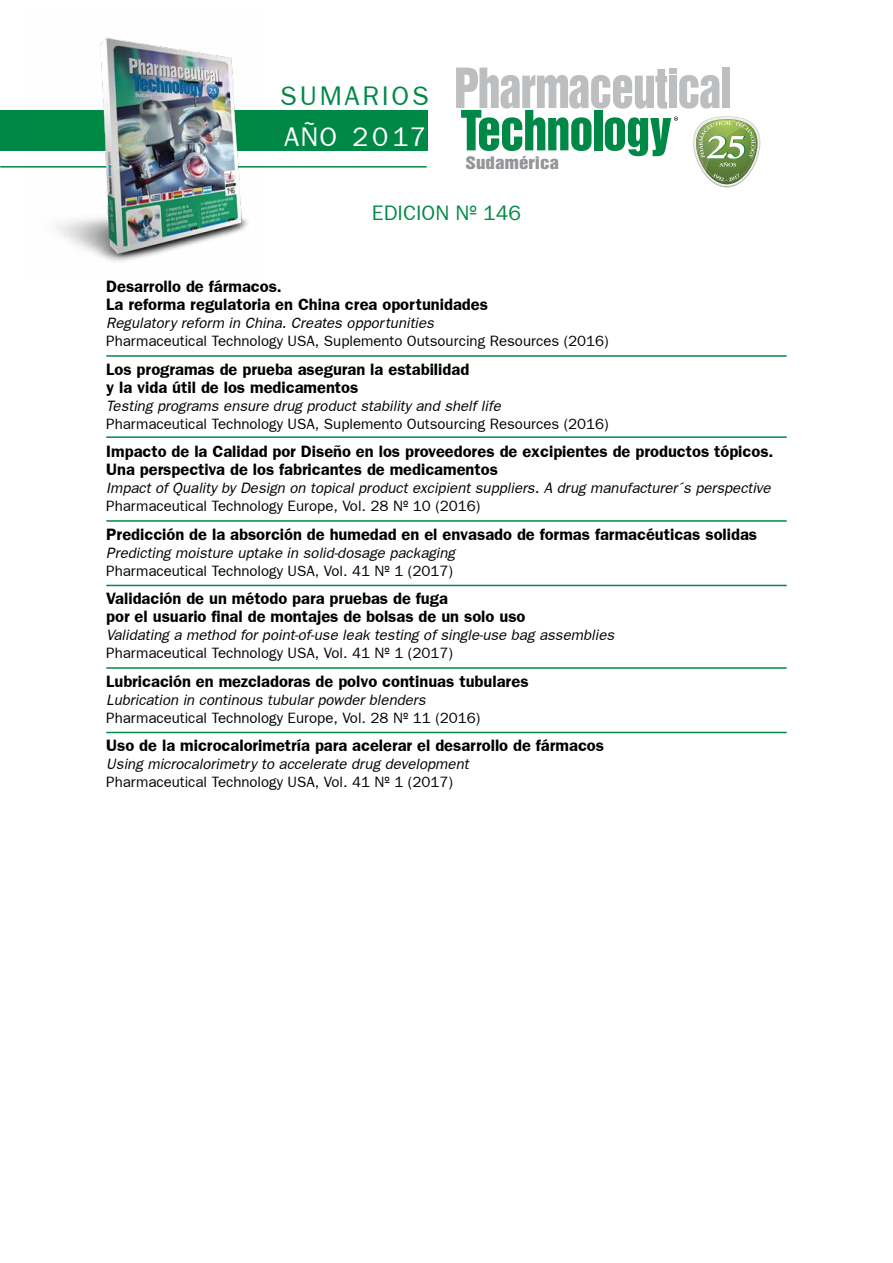
<style>
.page{position:relative;width:893px;height:1263px;background:#fff}
.page>*{position:absolute;margin:0;border:0;box-sizing:border-box;transform-origin:0 0}
.t1{font:27px "Frankfurt Gothic Plain";letter-spacing:.1em;color:#008946}
.t2{font:27px "Frankfurt Gothic Plain";letter-spacing:.095em;color:#fff}
.t3{font:21px "Frankfurt Gothic Plain";color:#008946}
.t4{font:700 16.5px/18px "Frankfurt Gothic";color:#000}
.t5{font:15.75px "Switzerland Inserat Plain";color:#939598;scale:1.2 1}
.t6{font:italic 15px "Frankfurt Gothic";color:#000}
.t7{font:15px "Frankfurt Gothic Plain";color:#000}
</style>
<div class="page">
<div style="left:0;top:110px;width:427px;height:41px;background:#008946"></div>
<hr style="left:0;top:166px;width:427px;height:2px;background:#008946">
<svg style="left:456px;top:68px;width:304px;height:119px"></svg>
<img style="left:26px;top:37px;width:238px;height:225px">
<hr style="left:106px;top:355px;width:681px;height:2px;background:#008946">
<hr style="left:106px;top:436px;width:681px;height:2px;background:#008946">
<hr style="left:106px;top:520px;width:681px;height:2px;background:#008946">
<hr style="left:106px;top:585px;width:681px;height:1px;background:#008946">
<hr style="left:106px;top:667px;width:681px;height:2px;background:#008946">
<hr style="left:106px;top:732px;width:681px;height:1px;background:#008946">
<h1 class="t1" style="left:280px;top:80px;width:148px">Sumarios</h1>
<h1 class="t2" style="left:284px;top:122px;width:143px">AÑO 2017</h1>
<p class="t5" style="left:466px;top:153px;width:79px">Sudamérica</p>
<p class="t3" style="left:372px;top:201px;width:151px">EDICION Nº 146</p>
<p class="t4" style="left:106px;top:277px;width:383px">Desarrollo de fármacos.<br>La reforma regulatoria en China crea oportunidades</p>
<p class="t6" style="left:106px;top:314px;width:329px">Regulatory reform in China. Creates opportunities</p>
<p class="t7" style="left:106px;top:332px;width:504px">Pharmaceutical Technology USA, Suplemento Outsourcing Resources (2016)</p>
<p class="t4" style="left:106px;top:360px;width:364px">Los programas de prueba aseguran la estabilidad y la vida útil de los medicamentos</p>
<p class="t6" style="left:106px;top:397px;width:396px">Testing programs ensure drug product stability and shelf life</p>
<p class="t7" style="left:106px;top:415px;width:504px">Pharmaceutical Technology USA, Suplemento Outsourcing Resources (2016)</p>
<p class="t4" style="left:106px;top:442px;width:669px">Impacto de la Calidad por Diseño en los proveedores de excipientes de productos tópicos.<br>Una perspectiva de los fabricantes de medicamentos</p>
<p class="t6" style="left:106px;top:479px;width:666px">Impact of Quality by Design on topical product excipient suppliers. A drug manufacturer´s perspective</p>
<p class="t7" style="left:106px;top:497px;width:376px">Pharmaceutical Technology Europe, Vol. 28 Nº 10 (2016)</p>
<p class="t4" style="left:106px;top:525px;width:652px">Predicción de la absorción de humedad en el envasado de formas farmacéuticas solidas</p>
<p class="t6" style="left:106px;top:544px;width:350px">Predicting moisture uptake in solid-dosage packaging</p>
<p class="t7" style="left:106px;top:562px;width:348px">Pharmaceutical Technology USA, Vol. 41 Nº 1 (2017)</p>
<p class="t4" style="left:106px;top:589px;width:421px">validación de un método para pruebas de fuga<br>por el usuario final de montajes de bolsas de un solo uso</p>
<p class="t6" style="left:106px;top:626px;width:509px">Validating a method for point-of-use leak testing of single-use bag assemblies</p>
<p class="t7" style="left:106px;top:644px;width:348px">Pharmaceutical Technology USA, Vol. 41 Nº 1 (2017)</p>
<p class="t4" style="left:106px;top:672px;width:424px">Lubricación en mezcladoras de polvo continuas tubulares</p>
<p class="t6" style="left:106px;top:691px;width:321px">Lubrication in continous tubular powder blenders</p>
<p class="t7" style="left:106px;top:709px;width:376px">Pharmaceutical Technology Europe, Vol. 28 Nº 11 (2016)</p>
<p class="t4" style="left:106px;top:736px;width:499px">Uso de la microcalorimetría para acelerar el desarrollo de fármacos</p>
<p class="t6" style="left:106px;top:755px;width:364px">Using microcalorimetry to accelerate drug development</p>
<p class="t7" style="left:106px;top:773px;width:348px">Pharmaceutical Technology USA, Vol. 41 Nº 1 (2017)</p>
</div>
